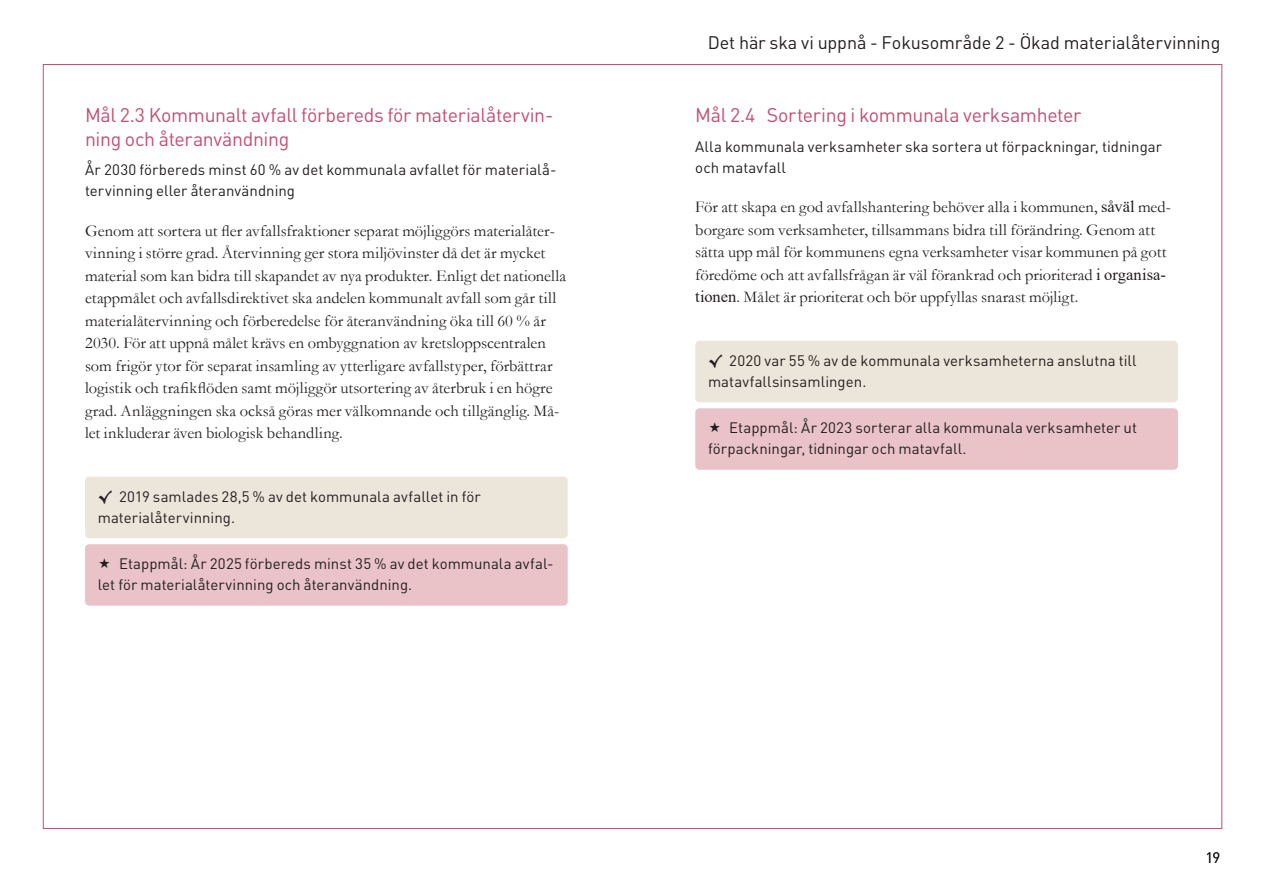
<style>
.page{position:relative;width:1263px;height:893px;background:#fff}
.page>*{position:absolute;margin:0;border:0;box-sizing:border-box;transform-origin:0 0}
.Målrubriker{font:19.5px/23.4px "DIN";letter-spacing:-.02em;color:#c44f70}
.t1{font:18px "DIN";letter-spacing:-.005em;color:#231f20}
.Brödtext_-_P{font:16.5px/22.5px "Garamond";letter-spacing:.005em;color:#231f20}
.Brödtext_-_DIN_-_P{font:15px/21px "DIN";letter-spacing:.005em;color:#231f20}
.Andel{font:15px/21px "DIN";letter-spacing:.005em;color:#231f20}
.s1{font-family:"Berlin Sans FB"}
.s2{font-family:"Times New Roman"}
</style>
<div class="page">
<div style="left:85px;top:477px;width:483px;height:61px;background:#ebe6d9;border-radius:4px"></div>
<div style="left:85px;top:544px;width:483px;height:62px;background:#e9c3c7;border-radius:4px"></div>
<div style="left:695px;top:341px;width:483px;height:61px;background:#ebe6d9;border-radius:4px"></div>
<div style="left:695px;top:408px;width:483px;height:62px;background:#e9c3c7;border-radius:4px"></div>
<p class="Målrubriker" style="left:85px;top:103px;width:470px">Mål 2.3 Kommunalt avfall förbereds för materialåtervin&shy;ning och återanvändning</p>
<p class="Brödtext_-_DIN_-_P" style="left:85px;top:159px;width:473px">År 2030 förbereds minst 60 % av det kommunala avfallet för materialå&shy;tervinning eller återanvändning</p>
<p class="Brödtext_-_P" style="left:85px;top:219px;width:483px">Genom att sortera ut fler avfallsfraktioner separat möjliggörs materialåter&shy;vinning i större grad. Återvinning ger stora miljövinster då det är mycket material som kan bidra till skapandet av nya produkter. Enligt det nationella etappmålet och avfallsdirektivet ska andelen kommunalt avfall som går till materialåtervinning och förberedelse för återanvändning öka till 60 % år 2030. För att uppnå målet krävs en ombyggnation av kretsloppscentralen som frigör ytor för separat insamling av ytterligare avfallstyper, förbättrar logistik och trafikflöden samt möjliggör utsortering av återbruk i en högre grad. Anläggningen ska också göras mer välkomnande och tillgänglig. Må&shy;let inkluderar även biologisk behandling.</p>
<p class="Andel" style="left:98px;top:485px;width:384px"><span class="s1">√</span> 2019 samlades 28,5 % av det kommunala avfallet in för materialåtervinning.</p>
<p class="Brödtext_-_DIN_-_P" style="left:98px;top:553px;width:457px;text-indent:21px">Etappmål: År 2025 förbereds minst 35 % av det kommunala avfal&shy;let för materialåtervinning och återanvändning.</p>
<p class="t1" style="left:708px;top:30px;width:514px">Det här ska vi uppnå - Fokusområde 2 - Ökad materialåtervinning</p>
<p class="Målrubriker" style="left:695px;top:103px;width:388px">Mål 2.4 Sortering i kommunala verksamheter</p>
<p class="Brödtext_-_DIN_-_P" style="left:695px;top:135px;width:468px">Alla kommunala verksamheter ska sortera ut förpackningar, tidningar och matavfall</p>
<p class="Brödtext_-_P" style="left:695px;top:195px;width:477px">För att skapa en god avfallshantering behöver alla i kommunen, <span class="s2">såväl</span> med&shy;borgare som verksamheter, tillsammans bidra till förändring. Genom att sätta upp mål för kommunens egna verksamheter visar kommunen på gott föredöme och att avfallsfrågan är väl förankrad och prioriterad <span class="s2">i organisa&shy;tionen</span>. Målet är prioriterat och bör uppfyllas snarast möjligt.</p>
<p class="Andel" style="left:708px;top:349px;width:430px"><span class="s1">√</span> 2020 var 55 % av de kommunala verksamheterna anslutna till matavfallsinsamlingen.</p>
<p class="Brödtext_-_DIN_-_P" style="left:708px;top:417px;width:430px;text-indent:21px">Etappmål: År 2023 sorterar alla kommunala verksamheter ut förpackningar, tidningar och matavfall.</p>
<p class="Brödtext_-_DIN_-_P" style="left:1205px;top:846px;width:17px">19</p>
</div>
